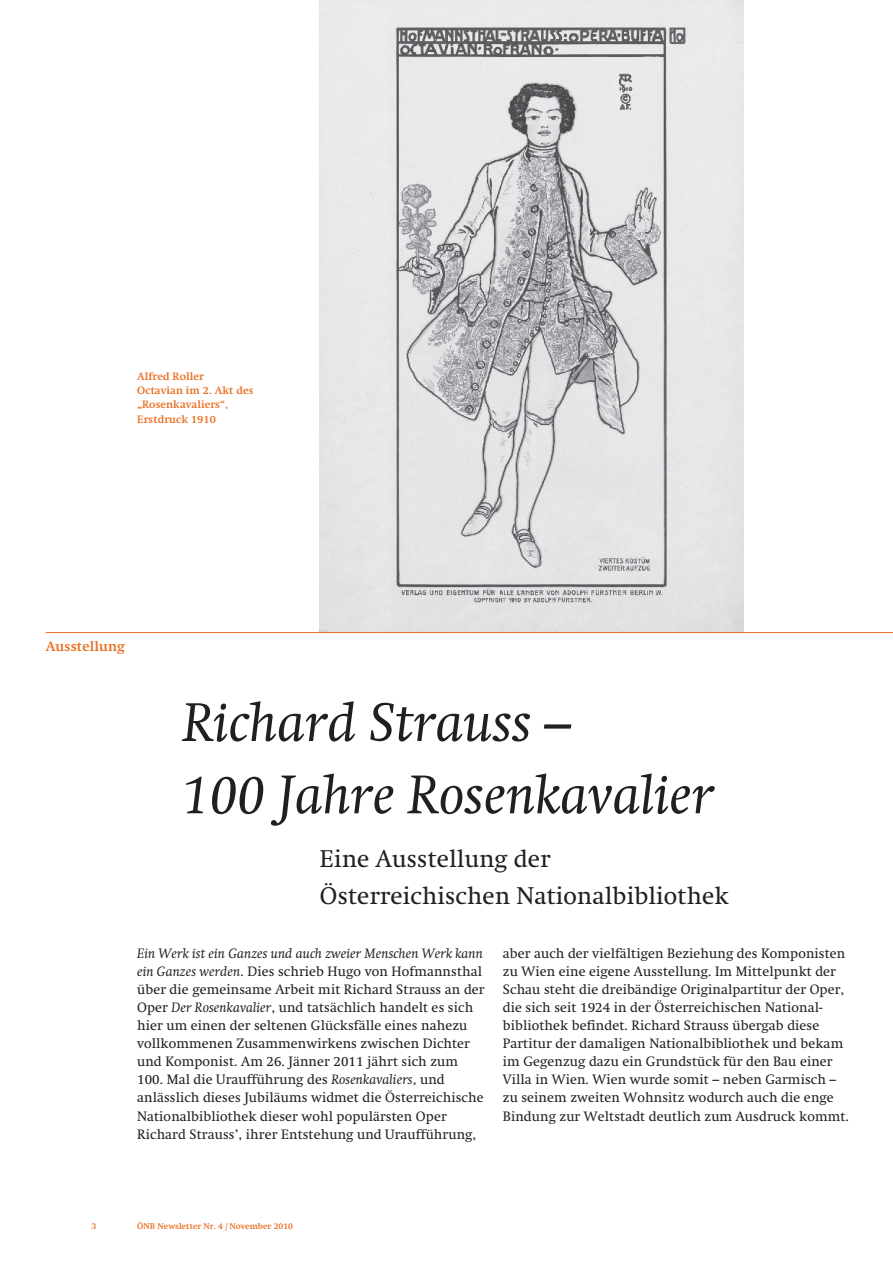
<style>
.page{position:relative;width:893px;height:1263px;background:#fff}
.page>*{position:absolute;margin:0;border:0;box-sizing:border-box;transform-origin:0 0}
.a_HL_Hauptthema{font:italic 54px "Swift";letter-spacing:.01em;color:#231f20}
.a_HL_Hauptthema-2{font:24px "Swift";letter-spacing:.01em;color:#231f20}
._4_Lauftext_9_0_pt{font:13.5px/18px "Swift";letter-spacing:.01em;color:#231f20}
._2_SHL_Bold_9_0_pt{font:700 13.5px "Swift";letter-spacing:.01em;color:#ea6d1f}
._6_Bildtext__Inhalt{font:700 10.5px/14.4px "Swift";letter-spacing:.01em;color:#ea6d1f}
._7_Pagina__Marginali{font:700 8.25px "Swift";letter-spacing:.01em;color:#ea6d1f}
.s1{font-style:italic}
</style>
<div class="page">
<img style="left:320px;top:0;width:424px;height:632px">
<hr style="left:46px;top:632px;width:847px;height:1px;background:#ea6d1f">
<p class="_6_Bildtext__Inhalt" style="left:137px;top:369px;width:68px">Alfred Roller</p>
<p class="_6_Bildtext__Inhalt" style="left:137px;top:383px;width:118px">Octavian im 2. Akt des „Rosenkavaliers“,</p>
<p class="_6_Bildtext__Inhalt" style="left:137px;top:412px;width:80px">Erstdruck 1910</p>
<p class="_2_SHL_Bold_9_0_pt" style="left:46px;top:638px;width:81px">Ausstellung</p>
<p class="a_HL_Hauptthema" style="left:183px;top:691px;width:390px">Richard Strauss –</p>
<p class="a_HL_Hauptthema" style="left:183px;top:763px;width:532px">100 Jahre Rosenkavalier</p>
<p class="a_HL_Hauptthema-2" style="left:320px;top:845px;width:232px">Eine Ausstellung der</p>
<p class="a_HL_Hauptthema-2" style="left:320px;top:881px;width:410px">Österreichischen Nationalbibliothek</p>
<p class="_4_Lauftext_9_0_pt" style="left:137px;top:944px;width:349px"><span class="s1">Ein Werk ist ein Ganzes und auch zweier Menschen Werk kann ein Ganzes werden</span>. Dies schrieb Hugo von Hofmannsthal über die gemeinsame Arbeit mit Richard Strauss an der Oper <span class="s1">Der Rosenkavalier</span>, und tatsächlich handelt es sich hier um einen der seltenen Glücksfälle eines nahezu vollkommenen Zusammenwirkens zwischen Dichter und Komponist. Am 26. Jänner 2011 jährt sich zum 100. Mal die Uraufführung des <span class="s1">Rosenkavaliers</span>, und anlässlich dieses Jubiläums widmet die Österreichische Nationalbibliothek dieser wohl populärsten Oper Richard Strauss’, ihrer Entstehung und Uraufführung,</p>
<p class="_4_Lauftext_9_0_pt" style="left:503px;top:944px;width:348px">aber auch der vielfältigen Beziehung des Komponisten zu Wien eine eigene Ausstellung. Im Mittelpunkt der Schau steht die dreibändige Originalpartitur der Oper, die sich seit 1924 in der Österreichischen National&shy;bibliothek befindet. Richard Strauss übergab diese Partitur der damaligen Nationalbibliothek und bekam im Gegenzug dazu ein Grundstück für den Bau einer Villa in Wien. Wien wurde somit – neben Garmisch – zu seinem zweiten Wohnsitz wodurch auch die enge Bindung zur Weltstadt deutlich zum Ausdruck kommt.</p>
<p class="_7_Pagina__Marginali" style="left:91px;top:1221px;width:6px">3</p>
<p class="_7_Pagina__Marginali" style="left:137px;top:1221px;width:157px">ÖNB Newsletter Nr. 4 / November 2010</p>
</div>
